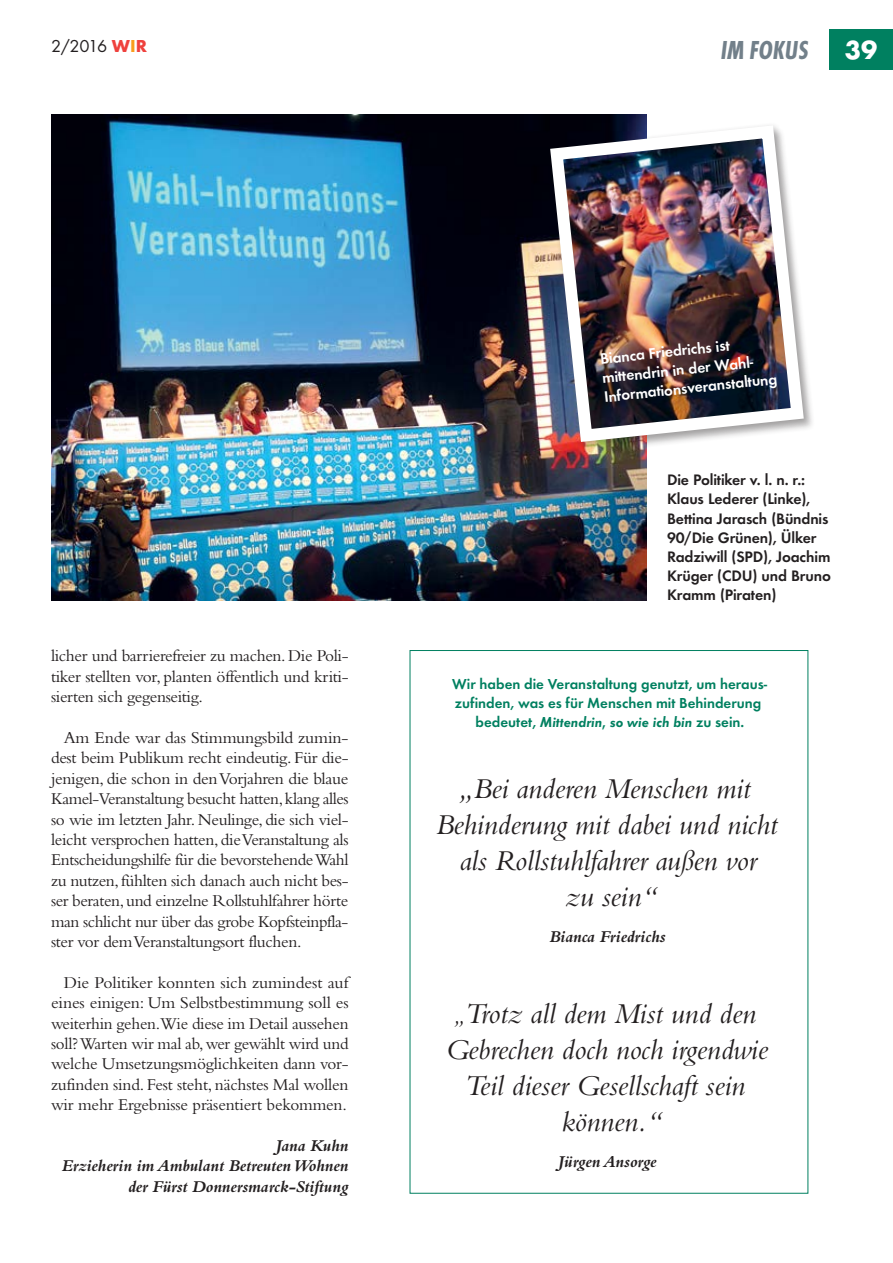
<style>
.page{position:relative;width:893px;height:1263px;background:#fff}
.page>*{position:absolute;margin:0;border:0;box-sizing:border-box;transform-origin:0 0}
.t1{font:italic 30px/36px "Bembo";letter-spacing:-.01em;color:#231f20;text-align:center}
.t2{font:italic 700 condensed 27px "Futura T";color:#72808a}
.t3{font:700 27px "Futura T";color:#fff}
.t4{font:18px "Futura T";color:#231f20}
.t5{font:17.25px/20.4px "Bembo";letter-spacing:-.02em;color:#231f20;text-align:justify}
.t6{font:italic 700 17.25px/20.4px "Bembo";letter-spacing:-.01em;color:#231f20;text-align:right}
.t7{font:600 15.75px/19.2px "Futura T";letter-spacing:-.01em;color:#231f20}
.t8{font:600 15.75px/19.2px "Futura T";color:#fff}
.t9{font:600 15px/18.9px "Futura T";color:#008060;text-align:center}
.s1{font-weight:700;color:#ef413d}
.s2{font-weight:700;color:#f99d1c}
.s3{font-style:italic}
.s4{font-size:22.5px}
</style>
<div class="page">
<div style="left:829px;top:30px;width:64px;height:40px;background:#008060"></div>
<img style="left:51px;top:114px;width:595px;height:486px">
<img style="left:544px;top:119px;width:266px;height:329px">
<p class="t4" style="left:51px;top:36px;width:97px">2/2016 <span class="s1">W</span><span class="s2">I</span><span class="s1">R</span></p>
<h2 class="t3" style="left:845px;top:34px;width:34px">39</h2>
<h2 class="t2" style="left:721px;top:35px;width:89px">IM FOKUS</h2>
<p class="t8" style="left:599px;top:349px;width:175px;rotate:-6deg">Bianca Friedrichs ist mittendrin in der Wahl-<br>Informationsveranstaltung</p>
<p class="t5" style="left:51px;top:645px;width:298px">licher und barrierefreier zu machen. Die Poli&shy;tiker stellten vor, planten öffentlich und kriti&shy;sierten sich gegenseitig.</p>
<p class="t5" style="left:51px;top:727px;width:299px;text-indent:13px">Am Ende war das Stimmungsbild zumin&shy;dest beim Publikum recht eindeutig. Für die&shy;jenigen, die schon in den Vorjahren die blaue Kamel-Veranstaltung besucht hatten, klang alles so wie im letzten Jahr. Neulinge, die sich viel&shy;leicht versprochen hatten, die Veranstaltung als Entscheidungshilfe für die bevorstehende Wahl zu nutzen, fühlten sich danach auch nicht bes&shy;ser beraten, und einzelne Rollstuhlfahrer hörte man schlicht nur über das grobe Kopfsteinpfla&shy;ster vor dem Veranstaltungsort fluchen.</p>
<p class="t5" style="left:51px;top:972px;width:299px;text-indent:13px">Die Politiker konnten sich zumindest auf eines einigen: Um Selbstbestimmung soll es weiterhin gehen.Wie diese im Detail aussehen soll?￼￼￼Warten wir mal ab, wer gewählt wird und welche Umsetzungsmöglichkeiten dann vor&shy;zufinden sind. Fest steht, nächstes Mal wollen wir mehr Ergebnisse präsentiert bekommen.</p>
<p class="t6" style="left:62px;top:1135px;width:288px">Jana Kuhn<br>Erzieherin im Ambulant Betreuten Wohnen der Fürst Donnersmarck-Stiftung</p>
<p class="t7" style="left:667px;top:470px;width:165px">Die Politiker v. l. n. r.:<br>Klaus Lederer (Linke),<br>Bettina Jarasch (Bündnis<br>90/Die Grünen), Ülker<br>Radziwill (SPD), Joachim<br>Krüger (CDU) und Bruno<br>Kramm (Piraten)</p>
<p class="t9" style="left:452px;top:674px;width:316px">Wir haben die Veranstaltung genutzt, um heraus&shy;zufinden, was es für Menschen mit Behinderung bedeutet, <span class="s3">Mittendrin, so wie ich bin</span> zu sein.</p>
<p class="t1" style="left:435px;top:770px;width:344px">„Bei anderen Menschen mit<br>Behinderung mit dabei und nicht als Rollstuhlfahrer außen vor<br>zu sein“</p>
<p class="t6" style="left:549px;top:926px;width:118px">Bianca Friedrichs</p>
<p class="t1" style="left:445px;top:994px;width:325px"><span class="s4">„</span>Trotz all dem Mist und den<br>Gebrechen doch noch irgendwie<br>Teil dieser Gesellschaft sein können.“</p>
<p class="t6" style="left:558px;top:1151px;width:100px">Jürgen Ansorge</p>
</div>
